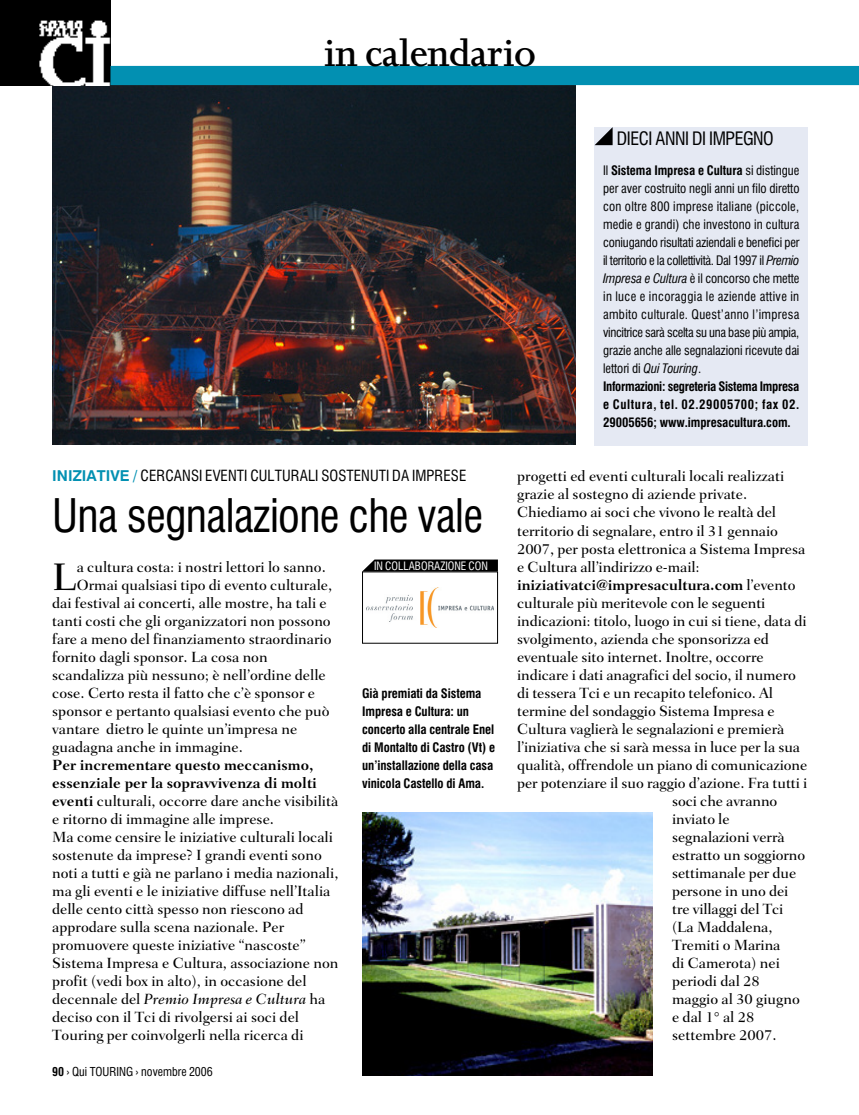
<style>
.page{position:relative;width:859px;height:1115px;background:#fff}
.page>*{position:absolute;margin:0;border:0;box-sizing:border-box;transform-origin:0 0}
.t1{font:condensed 45px "Swiss 721 BT";letter-spacing:-.015em;color:#000}
.t2{font:600 42px "Joanna";letter-spacing:-.02em;color:#000}
.t3{font:500 39.15px "Fairfield LH";color:#000}
.t4{font:condensed 18px "Swiss 721 BT";letter-spacing:-.025em;color:#000}
.t5{font:500 15px/18px "Fairfield LH";color:#000}
.t6{font:condensed 15px "Swiss 721 BT";letter-spacing:.005em;color:#000}
.t7{font:700 15px "Fairfield LH";letter-spacing:-.005em;color:#000}
.t8{font:condensed 12.75px/18px "Swiss 721 BT";letter-spacing:-.005em;color:#000}
.t9{font:700 condensed 12.75px/18px "Swiss 721 BT";letter-spacing:-.005em;color:#000}
.t10{font:condensed 12px "Swiss 721 BT";color:#000}
.t11{font:condensed 11.25px "Swiss 721 BT";color:#fff}
.s1{font-weight:700}
.s2{font-style:italic}
.s3{font-weight:700;font-stretch:normal;color:#0290b2}
.s4{font-weight:500}
</style>
<div class="page">
<img style="left:52px;top:85px;width:523px;height:359px">
<div style="left:595px;top:127px;width:213px;height:318px;background:#e5e9f3"></div>
<svg style="left:595px;top:127px;width:18px;height:18px"></svg>
<img style="left:362px;top:812px;width:291px;height:263px">
<img style="left:366px;top:587px;width:128px;height:40px">
<div style="left:362px;top:571px;width:136px;height:72px;border:1px solid #000"></div>
<svg style="left:362px;top:559px;width:136px;height:12px;background:#171717"></svg>
<img style="left:0;top:0;width:110px;height:85px">
<div style="left:110px;top:66px;width:749px;height:19px;background:#0290b2"></div>
<h2 class="t2" style="left:324px;top:37px;width:214px">in calendario</h2>
<p class="t4" style="left:617px;top:132px;width:158px">DIECI ANNI DI IMPEGNO</p>
<p class="t8" style="left:603px;top:162px;width:198px">Il <span class="s1">Sistema Impresa e Cultura</span> si distingue per aver costruito negli anni un filo diretto con oltre 800 imprese italiane (piccole, medie e grandi) che investono in cultura coniugando risultati aziendali e benefici per il territorio e la collettività. Dal 1997 il <span class="s2">Premio Impresa e Cultura</span> è il concorso che mette in luce e incoraggia le aziende attive in ambito culturale. Quest’anno l’impresa vincitrice sarà scelta su una base più ampia, grazie anche alle segnalazioni ricevute dai lettori di <span class="s2">Qui Touring</span>.<br><span class="s1">Informazioni: segreteria Sistema Impresa e Cultura, tel. 02.29005700; fax 02.<br>29005656; www.impresacultura.com.</span></p>
<p class="t6" style="left:52px;top:470px;width:416px"><span class="s3">INIZIATIVE /</span> CERCANSI EVENTI CULTURALI SOSTENUTI DA IMPRESE</p>
<h1 class="t1" style="left:52px;top:497px;width:433px">Una segnalazione che vale</h1>
<p class="t11" style="left:374px;top:561px;width:115px">IN COLLABORAZIONE CON</p>
<h3 class="t3" style="left:52px;top:560px;width:26px">L</h3>
<p class="t5" style="left:77px;top:558px;width:251px">a cultura costa: i nostri lettori lo sanno.</p>
<p class="t5" style="left:77px;top:576px;width:257px">Ormai qualsiasi tipo di evento culturale,</p>
<p class="t5" style="left:52px;top:594px;width:276px">dai festival ai concerti, alle mostre, ha tali e</p>
<p class="t5" style="left:52px;top:612px;width:280px">tanti costi che gli organizzatori non possono</p>
<p class="t5" style="left:52px;top:630px;width:281px">fare a meno del finanziamento straordinario</p>
<p class="t5" style="left:52px;top:648px;width:217px">fornito dagli sponsor. La cosa non</p>
<p class="t5" style="left:52px;top:666px;width:275px">scandalizza più nessuno; è nell’ordine delle</p>
<p class="t5" style="left:52px;top:684px;width:264px">cose. Certo resta il fatto che c’è sponsor e</p>
<p class="t5" style="left:52px;top:702px;width:279px">sponsor e pertanto qualsiasi evento che può</p>
<p class="t5" style="left:52px;top:720px;width:247px">vantare dietro le quinte un’impresa ne</p>
<p class="t5" style="left:52px;top:738px;width:192px">guadagna anche in immagine.</p>
<p class="t5" style="left:52px;top:756px;width:288px"><span class="s1">Per incrementare questo meccanismo, essenziale per la sopravvivenza di molti eventi</span> culturali, occorre dare anche visibilità e ritorno di immagine alle imprese.<br>Ma come censire le iniziative culturali locali sostenute da imprese? I grandi eventi sono noti a tutti e già ne parlano i media nazionali, ma gli eventi e le iniziative diffuse nell’Italia delle cento città spesso non riescono ad approdare sulla scena nazionale. Per promuovere queste iniziative “nascoste” Sistema Impresa e Cultura, associazione non profit (vedi box in alto), in occasione del decennale del <span class="s2">Premio Impresa e Cultura</span> ha deciso con il Tci di rivolgersi ai soci del Touring per coinvolgerli nella ricerca di</p>
<p class="t9" style="left:362px;top:684px;width:134px">Già premiati da Sistema<br>Impresa e Cultura: un concerto alla centrale Enel di Montalto di Castro (Vt) e un’installazione della casa vinicola Castello di Ama.</p>
<p class="t10" style="left:52px;top:1066px;width:162px"><span class="s1">90</span> › Qui TOURING › novembre 2006</p>
<p class="t5" style="left:517px;top:468px;width:269px">progetti ed eventi culturali locali realizzati</p>
<p class="t5" style="left:517px;top:486px;width:232px">grazie al sostegno di aziende private.</p>
<p class="t5" style="left:517px;top:504px;width:261px">Chiediamo ai soci che vivono le realtà del</p>
<p class="t5" style="left:517px;top:522px;width:262px">territorio di segnalare, entro il 31 gennaio</p>
<p class="t5" style="left:517px;top:540px;width:290px">2007, per posta elettronica a Sistema Impresa</p>
<p class="t5" style="left:517px;top:558px;width:184px">e Cultura all’indirizzo e-mail:</p>
<p class="t7" style="left:517px;top:578px;width:280px">iniziativatci@impresacultura.com <span class="s4">l’evento</span></p>
<p class="t5" style="left:517px;top:594px;width:250px">culturale più meritevole con le seguenti</p>
<p class="t5" style="left:517px;top:612px;width:291px">indicazioni: titolo, luogo in cui si tiene, data di</p>
<p class="t5" style="left:517px;top:630px;width:253px">svolgimento, azienda che sponsorizza ed</p>
<p class="t5" style="left:517px;top:648px;width:248px">eventuale sito internet. Inoltre, occorre</p>
<p class="t5" style="left:517px;top:666px;width:280px">indicare i dati anagrafici del socio, il numero</p>
<p class="t5" style="left:517px;top:684px;width:257px">di tessera Tci e un recapito telefonico. Al</p>
<p class="t5" style="left:517px;top:702px;width:259px">termine del sondaggio Sistema Impresa e</p>
<p class="t5" style="left:517px;top:720px;width:269px">Cultura vaglierà le segnalazioni e premierà</p>
<p class="t5" style="left:517px;top:738px;width:285px">l’iniziativa che si sarà messa in luce per la sua</p>
<p class="t5" style="left:517px;top:756px;width:292px">qualità, offrendole un piano di comunicazione</p>
<p class="t5" style="left:517px;top:774px;width:292px">per potenziare il suo raggio d’azione. Fra tutti i</p>
<p class="t5" style="left:672px;top:792px;width:107px">soci che avranno</p>
<p class="t5" style="left:672px;top:810px;width:59px">inviato le</p>
<p class="t5" style="left:672px;top:828px;width:114px">segnalazioni verrà</p>
<p class="t5" style="left:672px;top:846px;width:135px">estratto un soggiorno</p>
<p class="t5" style="left:672px;top:864px;width:126px">settimanale per due</p>
<p class="t5" style="left:672px;top:882px;width:118px">persone in uno dei</p>
<p class="t5" style="left:672px;top:900px;width:113px">tre villaggi del Tci</p>
<p class="t5" style="left:672px;top:918px;width:102px">(La Maddalena,</p>
<p class="t5" style="left:672px;top:936px;width:110px">Tremiti o Marina</p>
<p class="t5" style="left:672px;top:954px;width:109px">di Camerota) nei</p>
<p class="t5" style="left:672px;top:972px;width:89px">periodi dal 28</p>
<p class="t5" style="left:672px;top:990px;width:129px">maggio al 30 giugno</p>
<p class="t5" style="left:672px;top:1008px;width:84px">e dal 1° al 28</p>
<p class="t5" style="left:672px;top:1026px;width:106px">settembre 2007.</p>
</div>
